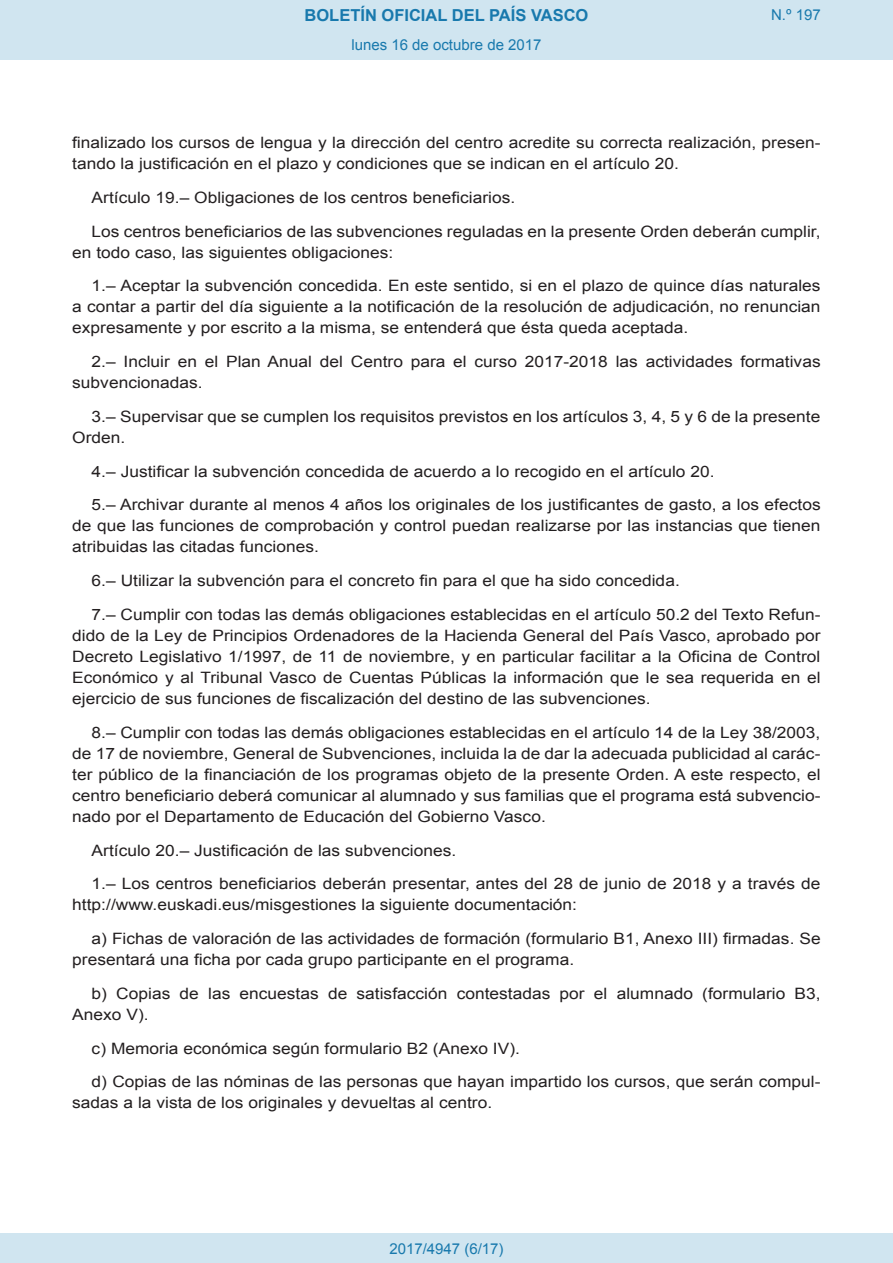
<style>
.page{position:relative;width:893px;height:1263px;background:#fff}
.page>*{position:absolute;margin:0;border:0;box-sizing:border-box;transform-origin:0 0}
.t1{font:700 16.5px "Arial";color:#1879ad}
.BOPVDetalle{font:15.6px/21px "Arial";color:#231f20;scale:1.11 1}
.Paginacion_Centro{font:15px "Arial";color:#1879ad}
</style>
<div class="page">
<div style="left:0;top:0;width:893px;height:60px;background:#d0e5f0"></div>
<div style="left:0;top:1233px;width:893px;height:30px;background:#d0e5f0"></div>
<p class="t1" style="left:305px;top:4px;width:285px">BOLETÍN OFICIAL DEL PAÍS VASCO</p>
<p class="Paginacion_Centro" style="left:351px;top:35px;width:192px">lunes 16 de octubre de 2017</p>
<p class="Paginacion_Centro" style="left:771px;top:5px;width:51px">N.º 197</p>
<p class="BOPVDetalle" style="left:72px;top:132px;width:676px">finalizado los cursos de lengua y la dirección del centro acredite su correcta realización, presen&shy;tando la justificación en el plazo y condiciones que se indican en el artículo 20.</p>
<p class="BOPVDetalle" style="left:92px;top:187px;width:383px">Artículo 19.– Obligaciones de los centros beneficiarios.</p>
<p class="BOPVDetalle" style="left:72px;top:221px;width:676px;text-indent:19px">Los centros beneficiarios de las subvenciones reguladas en la presente Orden deberán cumplir, en todo caso, las siguientes obligaciones:</p>
<p class="BOPVDetalle" style="left:72px;top:276px;width:676px;text-align:justify;text-indent:19px">1.– Aceptar la subvención concedida. En este sentido, si en el plazo de quince días naturales a contar a partir del día siguiente a la notificación de la resolución de adjudicación, no renuncian expresamente y por escrito a la misma, se entenderá que ésta queda aceptada.</p>
<p class="BOPVDetalle" style="left:72px;top:351px;width:676px;text-indent:19px">2.– Incluir en el Plan Anual del Centro para el curso 2017-2018 las actividades formativas subvencionadas.</p>
<p class="BOPVDetalle" style="left:72px;top:406px;width:675px;text-indent:19px">3.– Supervisar que se cumplen los requisitos previstos en los artículos 3, 4, 5 y 6 de la presente<br>Orden.</p>
<p class="BOPVDetalle" style="left:92px;top:461px;width:563px">4.– Justificar la subvención concedida de acuerdo a lo recogido en el artículo 20.</p>
<p class="BOPVDetalle" style="left:72px;top:495px;width:676px;text-align:justify;text-indent:19px">5.– Archivar durante al menos 4 años los originales de los justificantes de gasto, a los efectos de que las funciones de comprobación y control puedan realizarse por las instancias que tienen atribuidas las citadas funciones.</p>
<p class="BOPVDetalle" style="left:92px;top:570px;width:531px">6.– Utilizar la subvención para el concreto fin para el que ha sido concedida.</p>
<p class="BOPVDetalle" style="left:72px;top:604px;width:676px;text-align:justify;text-indent:19px">7.– Cumplir con todas las demás obligaciones establecidas en el artículo 50.2 del Texto Refun&shy;dido de la Ley de Principios Ordenadores de la Hacienda General del País Vasco, aprobado por Decreto Legislativo 1/1997, de 11 de noviembre, y en particular facilitar a la Oficina de Control Económico y al Tribunal Vasco de Cuentas Públicas la información que le sea requerida en el ejercicio de sus funciones de fiscalización del destino de las subvenciones.</p>
<p class="BOPVDetalle" style="left:72px;top:722px;width:676px;text-align:justify;text-indent:19px">8.– Cumplir con todas las demás obligaciones establecidas en el artículo 14 de la Ley 38/2003, de 17 de noviembre, General de Subvenciones, incluida la de dar la adecuada publicidad al carác&shy;ter público de la financiación de los programas objeto de la presente Orden. A este respecto, el centro beneficiario deberá comunicar al alumnado y sus familias que el programa está subvencio&shy;nado por el Departamento de Educación del Gobierno Vasco.</p>
<p class="BOPVDetalle" style="left:92px;top:840px;width:330px">Artículo 20.– Justificación de las subvenciones.</p>
<p class="BOPVDetalle" style="left:72px;top:873px;width:676px;text-indent:19px">1.– Los centros beneficiarios deberán presentar, antes del 28 de junio de 2018 y a través de http://www.euskadi.eus/misgestiones la siguiente documentación:</p>
<p class="BOPVDetalle" style="left:72px;top:928px;width:676px;text-indent:19px">a) Fichas de valoración de las actividades de formación (formulario B1, Anexo III) firmadas. Se presentará una ficha por cada grupo participante en el programa.</p>
<p class="BOPVDetalle" style="left:72px;top:983px;width:676px;text-indent:19px">b) Copias de las encuestas de satisfacción contestadas por el alumnado (formulario B3,<br>Anexo V).</p>
<p class="BOPVDetalle" style="left:92px;top:1038px;width:387px">c) Memoria económica según formulario B2 (Anexo IV).</p>
<p class="BOPVDetalle" style="left:72px;top:1071px;width:676px;text-indent:19px">d) Copias de las nóminas de las personas que hayan impartido los cursos, que serán compul&shy;sadas a la vista de los originales y devueltas al centro.</p>
<p class="Paginacion_Centro" style="left:389px;top:1238px;width:116px">2017/4947 (6/17)</p>
</div>
